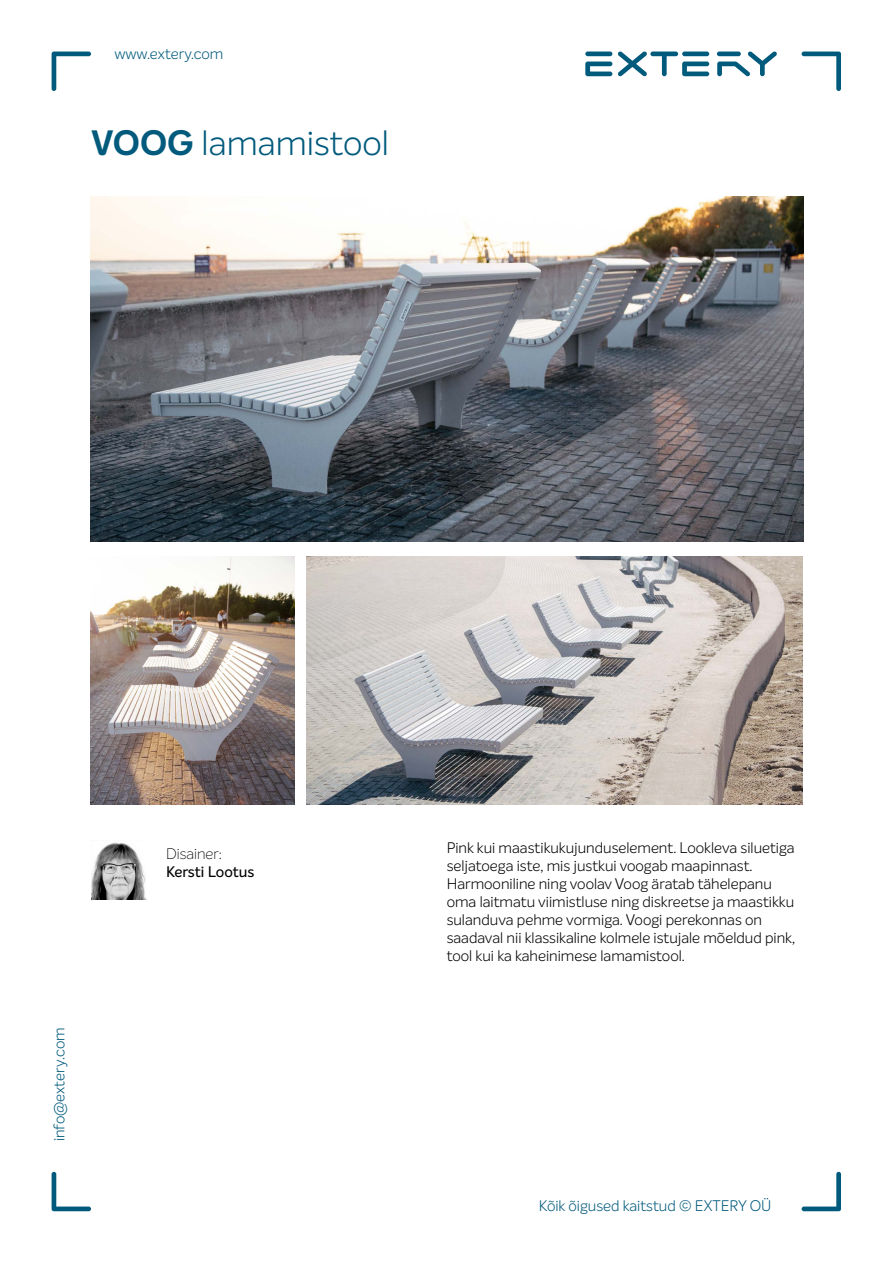
<style>
.page{position:relative;width:893px;height:1263px;background:#fff}
.page>*{position:absolute;margin:0;border:0;box-sizing:border-box;transform-origin:0 0}
.t1{font:300 34.5px "Intelo";color:#025a7c}
.t2{font:300 15px/18px "Intelo";color:#000}
.t3{font:300 15px "Intelo";color:#025a7c}
.t4{font:300 15px "Intelo";color:#005a7c}
.t5{font:500 15px "Intelo";color:#000}
.t6{font:100 15px "Intelo";color:#000}
.s1{font-weight:700}
</style>
<div class="page">
<svg style="left:802px;top:52px;width:39px;height:39px"></svg>
<svg style="left:802px;top:1172px;width:39px;height:39px"></svg>
<svg style="left:52px;top:1172px;width:39px;height:39px"></svg>
<svg style="left:52px;top:52px;width:39px;height:39px"></svg>
<svg style="left:585px;top:51px;width:192px;height:26px"></svg>
<img style="left:91px;top:842px;width:55px;height:58px">
<img style="left:90px;top:197px;width:713px;height:345px">
<img style="left:90px;top:557px;width:204px;height:247px">
<img style="left:306px;top:557px;width:497px;height:247px">
<p class="t3" style="left:114px;top:45px;width:110px">www.extery.com</p>
<h1 class="t1" style="left:91px;top:122px;width:299px"><span class="s1">VOOG</span> lamamistool</h1>
<p class="t4" style="left:50px;top:1141px;width:116px;rotate:-90deg">info@extery.com</p>
<p class="t6" style="left:166px;top:845px;width:58px">Disainer:</p>
<p class="t5" style="left:166px;top:862px;width:90px">Kersti Lootus</p>
<p class="t2" style="left:447px;top:838px;width:350px">Pink kui maastikukujunduselement. Lookleva siluetiga seljatoega iste, mis justkui voogab maapinnast.<br>Harmooniline ning voolav Voog äratab tähelepanu oma laitmatu viimistluse ning diskreetse ja maastikku sulanduva pehme vormiga. Voogi perekonnas on saadaval nii klassikaline kolmele istujale mõeldud pink, tool kui ka kaheinimese lamamistool.</p>
<p class="t3" style="left:539px;top:1196px;width:234px">Kõik õigused kaitstud © EXTERY OÜ</p>
</div>
